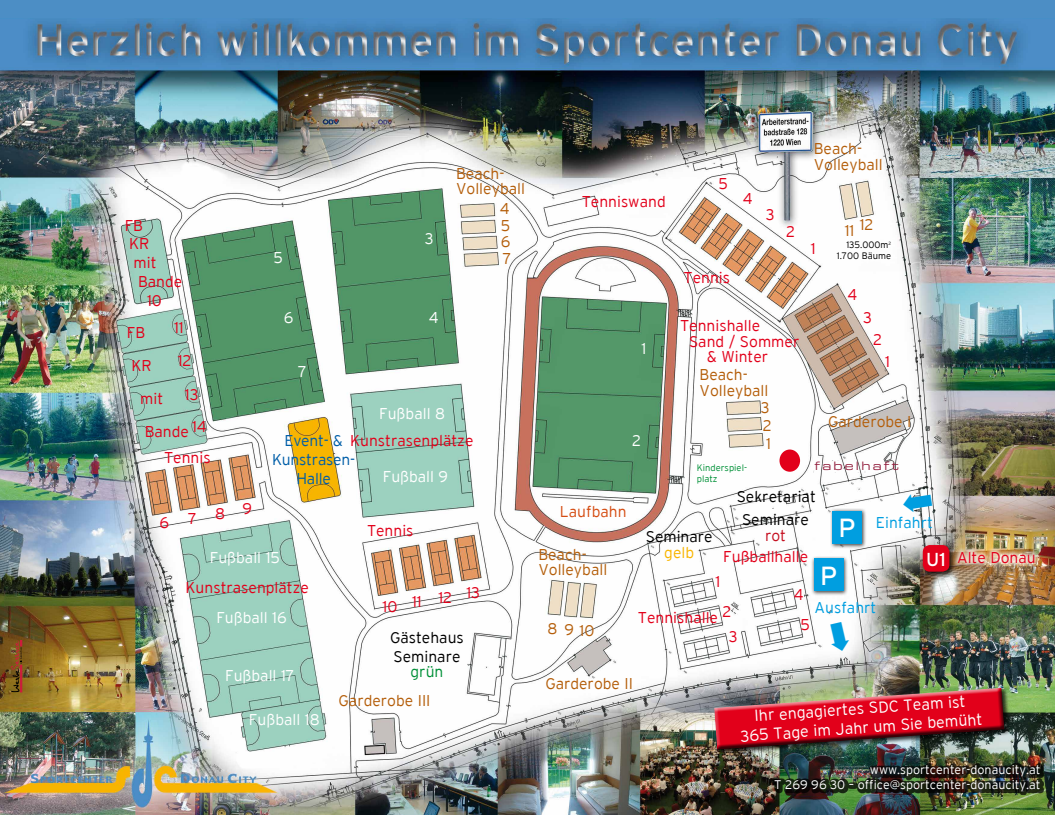
<style>
.page{position:relative;width:1055px;height:815px;background:#fff}
.page>*{position:absolute;margin:0;border:0;box-sizing:border-box;transform-origin:0 0}
.t1{font:26.25px "Interstate";color:#fff}
.t2{font:18.75px "Interstate";color:#fff}
.t3{font:300 16px/19.2px "Interstate";color:#fff;text-align:center}
.t4{font:300 15.62px/32.9px "Interstate";color:#e2001a;text-align:center}
.t5{font:300 15.62px/15.6px "Interstate";color:#b45e0a}
.t6{font:300 15.62px "Interstate";color:#fff}
.t7{font:300 15.62px/18.8px "Interstate";color:#000}
.t8{font:300 15.62px/18.8px "Interstate";letter-spacing:-.015em;color:#005ea8;text-align:center}
.t9{font:300 15.62px "Interstate";color:#009ee0}
.t10{font:300 15.62px "Interstate";color:#d54d13}
.t11{font:300 15.62px "Interstate";color:#009037}
.t12{font:300 15.62px "Interstate";color:#f9b500}
.t13{font:300 15.62px "Interstate";color:#c50e1f}
.t14{font:300 12.5px/15px "Interstate";color:#fff;text-align:right}
.t15{font:11.62px "Eurostile Extended Two";letter-spacing:.19em;color:#93203f}
.t16{font:300 9.38px/11.2px "Interstate";color:#000;text-align:right}
.t17{font:300 9.38px/11.2px "Interstate";color:#009037}
</style>
<div class="page">
<img style="left:0;top:18px;width:1054px;height:797px">
<div style="left:952px;top:546px;width:87px;height:22px;background:#fff;opacity:.75"></div>
<div style="left:779px;top:450px;width:20px;height:22px;background:#e2001a;border-radius:50%"></div>
<div style="left:921px;top:544px;width:34px;height:34px;background:#000;opacity:.75"></div>
<div style="left:922px;top:545px;width:27px;height:27px;background:#e2001a;border-radius:7px"></div>
<div style="left:772px;top:763px;width:271px;height:32px;background:#000;opacity:.75"></div>
<div style="left:831px;top:236px;width:65px;height:29px;background:#fff"></div>
<svg style="left:11px;top:640px;width:11px;height:52px"></svg>
<svg style="left:813px;top:461px;width:4px;height:11px"></svg>
<div style="left:713px;top:687px;width:297px;height:69px;background:#000;opacity:.75"></div>
<img style="left:713px;top:686px;width:291px;height:64px">
<div style="left:811px;top:556px;width:37px;height:40px;background:#000;opacity:.75"></div>
<div style="left:813px;top:558px;width:30px;height:33px;background:#009ee0"></div>
<div style="left:829px;top:508px;width:37px;height:40px;background:#000;opacity:.75"></div>
<div style="left:831px;top:511px;width:30px;height:32px;background:#009ee0"></div>
<div style="left:0;top:0;width:1054px;height:18px;background:#4c8ec5"></div>
<svg style="left:901px;top:491px;width:31px;height:23px"></svg>
<svg style="left:826px;top:621px;width:25px;height:32px"></svg>
<p class="t4" style="left:125px;top:209px;width:20px">FB</p>
<p class="t4" style="left:129px;top:227px;width:22px">KR</p>
<p class="t4" style="left:134px;top:246px;width:24px">mit</p>
<p class="t4" style="left:138px;top:265px;width:46px">Bande</p>
<p class="t4" style="left:147px;top:284px;width:16px">10</p>
<p class="t4" style="left:174px;top:311px;width:19px;text-align:left">11<br>12</p>
<p class="t4" style="left:185px;top:379px;width:23px;line-height:31.7px">13<br>14</p>
<p class="t4" style="left:127px;top:316px;width:20px">FB</p>
<p class="t4" style="left:131px;top:349px;width:22px">KR</p>
<p class="t4" style="left:140px;top:382px;width:24px">mit</p>
<p class="t4" style="left:145px;top:415px;width:46px">Bande</p>
<p class="t4" style="left:164px;top:441px;width:48px">Tennis</p>
<p class="t4" style="left:159px;top:500px;width:94px">6789</p>
<p class="t6" style="left:273px;top:248px;width:11px">5</p>
<p class="t6" style="left:284px;top:308px;width:11px">6</p>
<p class="t6" style="left:298px;top:363px;width:10px">7</p>
<p class="t6" style="left:424px;top:230px;width:10px">3</p>
<p class="t5" style="left:456px;top:165px;width:70px">Beach-<br>Volleyball</p>
<p class="t5" style="left:499px;top:200px;width:13px;line-height:16.6px">4<br>5<br>6<br>7</p>
<p class="t6" style="left:428px;top:309px;width:11px">4</p>
<p class="t6" style="left:379px;top:405px;width:67px">Fußball 8</p>
<p class="t4" style="left:350px;top:424px;width:125px">Kunstrasenplätze</p>
<p class="t8" style="left:272px;top:431px;width:84px">Event- &amp;<br>Kunstrasen-<br>Halle</p>
<p class="t6" style="left:382px;top:468px;width:67px">Fußball 9</p>
<p class="t4" style="left:367px;top:514px;width:48px">Tennis</p>
<p class="t6" style="left:210px;top:549px;width:72px">Fußball 15</p>
<p class="t4" style="left:185px;top:570px;width:125px">Kunstrasenplätze</p>
<p class="t6" style="left:216px;top:609px;width:72px">Fußball 16</p>
<p class="t6" style="left:225px;top:666px;width:71px">Fußball 17</p>
<p class="t6" style="left:249px;top:711px;width:72px">Fußball 18</p>
<p class="t4" style="left:382px;top:583px;width:99px">10 11 12 13</p>
<p class="t7" style="left:390px;top:628px;width:75px">Gästehaus<br>Seminare</p>
<p class="t11" style="left:410px;top:663px;width:34px">grün</p>
<p class="t5" style="left:338px;top:692px;width:93px">Garderobe III</p>
<p class="t4" style="left:581px;top:185px;width:85px">Tenniswand</p>
<p class="t6" style="left:641px;top:340px;width:6px">1</p>
<p class="t6" style="left:632px;top:431px;width:10px">2</p>
<p class="t4" style="left:718px;top:167px;width:11px">5</p>
<p class="t4" style="left:742px;top:182px;width:11px">4</p>
<p class="t4" style="left:683px;top:261px;width:48px">Tennis</p>
<p class="t4" style="left:765px;top:198px;width:10px">3</p>
<p class="t4" style="left:785px;top:214px;width:10px">2</p>
<p class="t4" style="left:680px;top:309px;width:82px">Tennishalle</p>
<p class="t4" style="left:688px;top:325px;width:112px">Sand / Sommer</p>
<p class="t4" style="left:706px;top:340px;width:63px">&amp; Winter</p>
<p class="t5" style="left:699px;top:367px;width:70px">Beach-<br>Volleyball</p>
<p class="t17" style="left:696px;top:462px;width:52px">Kinderspiel&shy;platz</p>
<p class="t5" style="left:760px;top:398px;width:12px;line-height:18px">3<br>2<br>1</p>
<p class="t5" style="left:813px;top:141px;width:70px">Beach-<br>Volleyball</p>
<p class="t4" style="left:810px;top:232px;width:6px">1</p>
<p class="t5" style="left:859px;top:217px;width:15px">12</p>
<p class="t5" style="left:844px;top:222px;width:11px">11</p>
<p class="t16" style="left:836px;top:239px;width:56px">135.000m<sup>2<br></sup>1.700 Bäume</p>
<p class="t4" style="left:847px;top:278px;width:11px">4</p>
<p class="t4" style="left:862px;top:301px;width:10px">3</p>
<p class="t4" style="left:872px;top:323px;width:10px">2</p>
<p class="t4" style="left:884px;top:345px;width:6px">1</p>
<p class="t5" style="left:827px;top:413px;width:85px">Garderobe I</p>
<p class="t15" style="left:814px;top:458px;width:86px">fabelhaft</p>
<p class="t7" style="left:736px;top:487px;width:81px">Sekretariat</p>
<p class="t10" style="left:559px;top:503px;width:68px">Laufbahn</p>
<p class="t5" style="left:538px;top:546px;width:70px">Beach-<br>Volleyball</p>
<p class="t5" style="left:547px;top:622px;width:49px">8 910</p>
<p class="t7" style="left:741px;top:510px;width:68px">Seminare</p>
<p class="t13" style="left:764px;top:526px;width:23px">rot</p>
<p class="t9" style="left:875px;top:514px;width:58px">Einfahrt</p>
<h1 class="t1" style="left:838px;top:513px;width:19px">P</h1>
<p class="t7" style="left:645px;top:527px;width:68px">Seminare</p>
<p class="t12" style="left:664px;top:544px;width:31px">gelb</p>
<p class="t4" style="left:723px;top:539px;width:86px">Fußballhalle</p>
<p class="t2" style="left:925px;top:549px;width:21px">U1</p>
<h1 class="t1" style="left:819px;top:561px;width:19px">P</h1>
<p class="t4" style="left:715px;top:565px;width:6px">1</p>
<p class="t4" style="left:793px;top:580px;width:18px;line-height:30px">4<br>5</p>
<p class="t9" style="left:814px;top:598px;width:63px">Ausfahrt</p>
<p class="t4" style="left:722px;top:599px;width:17px;line-height:25px">2<br>3</p>
<p class="t4" style="left:637px;top:601px;width:82px">Tennishalle</p>
<p class="t4" style="left:956px;top:541px;width:80px">Alte Donau</p>
<p class="t5" style="left:545px;top:676px;width:89px">Garderobe II</p>
<p class="t3" style="left:738px;top:707px;width:244px;rotate:-4deg">Ihr engagiertes SDC Team ist<br>365 Tage im Jahr um Sie bemüht</p>
<p class="t14" style="left:774px;top:762px;width:268px">www.sportcenter-donaucity.at<br>T 269 96 30 – office@sportcenter-donaucity.at</p>
</div>
